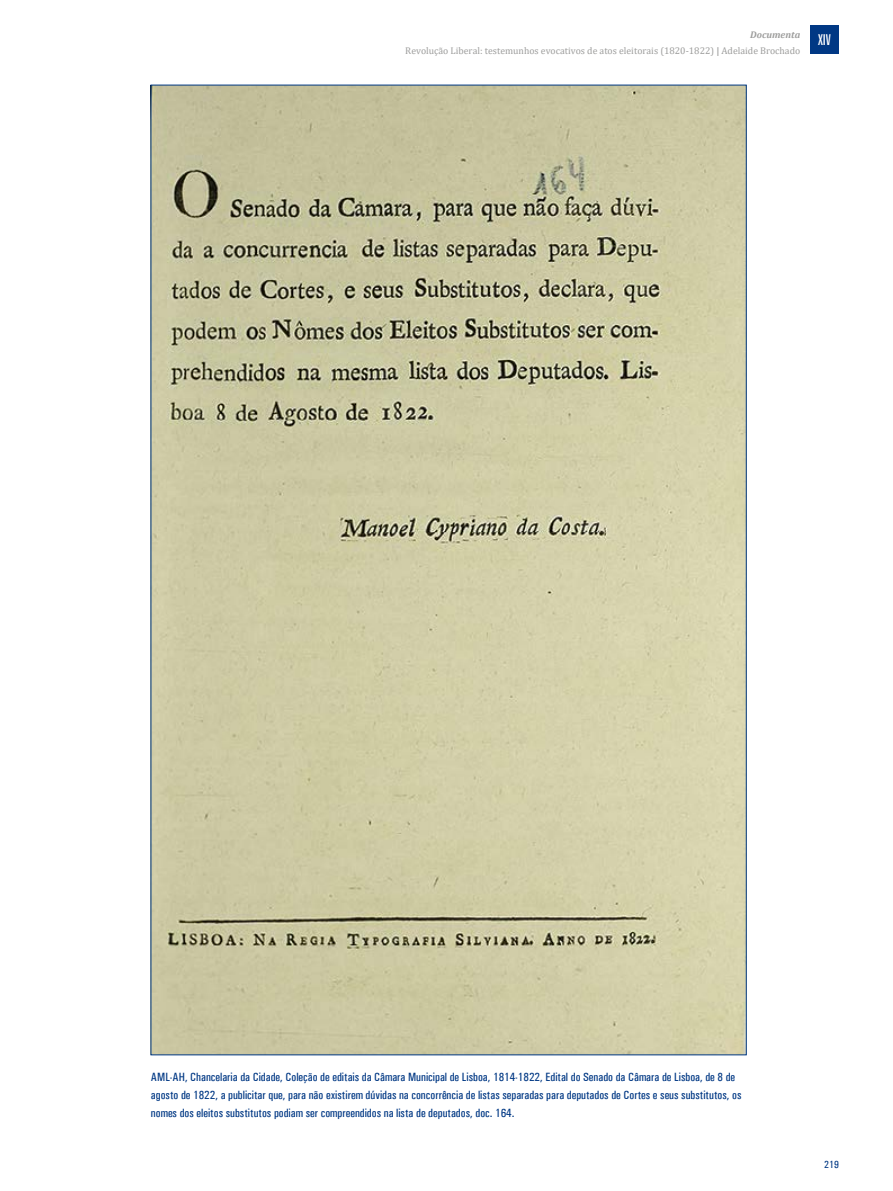
<style>
.page{position:relative;width:893px;height:1191px;background:#fff}
.page>*{position:absolute;margin:0;border:0;box-sizing:border-box;transform-origin:0 0}
.t1{font:extra-condensed 15px "Zurich BT";color:#fff}
.t2{font:500 condensed 12px/18px "Univers";color:#003884}
.t3{font:500 condensed 10.5px "Univers";color:#003884}
.t4{font:9.75px/16.2px "Cambria";color:#9d9d9c;text-align:right}
.s1{font-weight:700;font-style:italic}
.s2{font-weight:700}
</style>
<div class="page">
<div style="left:810px;top:25px;width:29px;height:29px;background:#003884"></div>
<img style="left:153px;top:87px;width:591px;height:966px">
<p class="t4" style="left:405px;top:26px;width:396px"><span class="s1">Documenta<br></span>Revolução Liberal: testemunhos evocativos de atos eleitorais (1820-1822) <span class="s2">|</span> Adelaide Brochado</p>
<p class="t1" style="left:818px;top:31px;width:14px">XIV</p>
<p class="t2" style="left:151px;top:1068px;width:592px">AML-AH, Chancelaria da Cidade, Coleção de editais da Câmara Municipal de Lisboa, 1814-1822, Edital do Senado da Câmara de Lisboa, de 8 de agosto de 1822, a publicitar que, para não existirem dúvidas na concorrência de listas separadas para deputados de Cortes e seus substitutos, os nomes dos eleitos substitutos podiam ser compreendidos na lista de deputados, doc. 164.</p>
<p class="t3" style="left:824px;top:1158px;width:16px">219</p>
</div>
